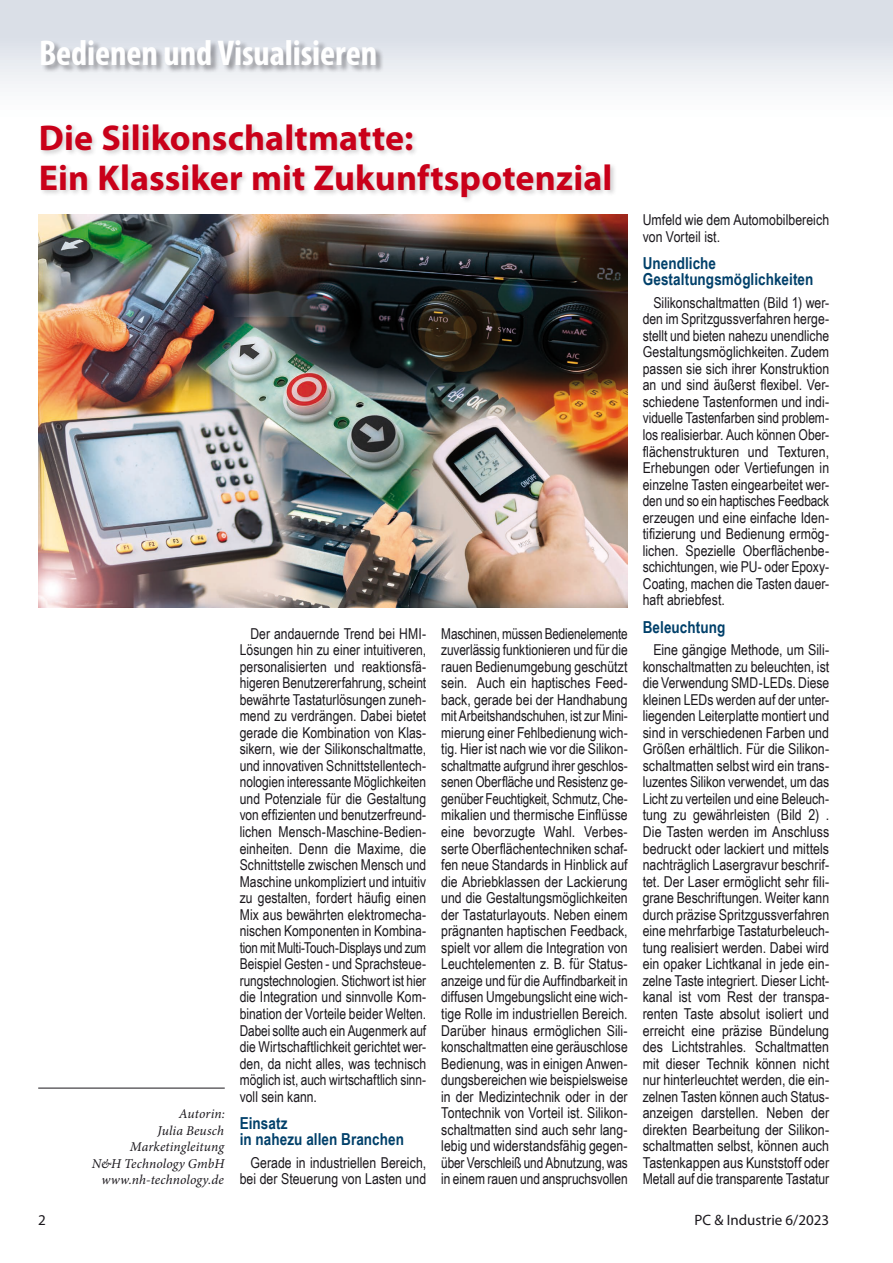
<style>
.page{position:relative;width:893px;height:1263px;background:#fff}
.page>*{position:absolute;margin:0;border:0;box-sizing:border-box;transform-origin:0 0}
.t1{font:700 36px/39.6px "Myriad Pro";letter-spacing:.005em;color:#c90019}
.t2{font:700 condensed 36px "Myriad Pro";letter-spacing:-.005em;color:#fff}
.t3{font:700 16.5px/16.5px "Arial Narrow";letter-spacing:.005em;color:#00406a}
.t4{font:15px/16.5px "Arial Narrow";color:#1a171c;text-align:justify}
.t5{font:15px/16.5px "Arial Narrow";color:#1a171c;text-align:justify;scale:.96 1}
.t6{font:15px "Myriad Pro";color:#1a171c}
.t7{font:italic 13.5px/16.5px "Minion Pro";letter-spacing:.01em;color:#1a171c;text-align:right}
</style>
<div class="page">
<div style="left:0;top:0;width:893px;height:128px;background:linear-gradient(to bottom,#d2d8e2,#fff)"></div>
<div style="left:41px;top:41px;width:343px;height:33px;background:#1a171c;opacity:.4"></div>
<div style="left:39px;top:123px;width:578px;height:80px;background:#1a171c;opacity:.2"></div>
<hr style="left:38px;top:1088px;width:187px;height:1px;background:#1a171c">
<img style="left:38px;top:214px;width:590px;height:393px">
<h1 class="t2" style="left:39px;top:30px;width:340px">Bedienen und Visualisieren</h1>
<h1 class="t1" style="left:39px;top:117px;width:575px">Die Silikonschaltmatte:<br>Ein Klassiker mit Zukunftspotenzial</h1>
<p class="t7" style="left:92px;top:1106px;width:135px">Autorin:<br>Julia Beusch<br>Marketingleitung<br>N&amp;H Technology GmbH www.nh-technology.de</p>
<p class="t4" style="left:240px;top:624px;width:188px;text-indent:11px">Der andauernde Trend bei HMI-Lösungen hin zu einer intuitiveren, personalisierten und reaktionsfä&shy;higeren Benutzererfahrung, scheint bewährte Tastaturlösungen zuneh&shy;mend zu verdrängen. Dabei bietet gerade die Kombination von Klas&shy;sikern, wie der Silikonschaltmatte, und innovativen Schnittstellentech&shy;nologien interessante Möglichkeiten und Potenziale für die Gestaltung von effizienten und benutzerfreund&shy;lichen Mensch-Maschine-Bedien&shy;einheiten. Denn die Maxime, die Schnittstelle zwischen Mensch und Maschine unkompliziert und intuitiv zu gestalten, fordert häufig einen Mix aus bewährten elektromecha&shy;nischen Komponenten in Kombina&shy;tion mit Multi-Touch-Displays und zum Beispiel Gesten - und Sprachsteue&shy;rungstechnologien. Stichwort ist hier die Integration und sinnvolle Kom&shy;bination der Vorteile beider Welten.<br>Dabei sollte auch ein Augenmerk auf die Wirtschaftlichkeit gerichtet wer&shy;den, da nicht alles, was technisch möglich ist, auch wirtschaftlich sinn&shy;voll sein kann.</p>
<p class="t3" style="left:240px;top:1114px;width:166px">Einsatz<br>in nahezu allen Branchen</p>
<p class="t4" style="left:240px;top:1154px;width:188px;text-align:right">Gerade in industriellen Bereich, bei der Steuerung von Lasten und</p>
<p class="t5" style="left:441px;top:624px;width:196px">Maschinen, müssen Bedienelemente zuverlässig funktionieren und für die rauen Bedienumgebung geschützt sein. Auch ein haptisches Feed&shy;back, gerade bei der Handhabung mit Arbeitshandschuhen, ist zur Mini&shy;mierung einer Fehlbedienung wich&shy;tig. Hier ist nach wie vor die Silikon&shy;schaltmatte aufgrund ihrer geschlos&shy;senen Oberfläche und Resistenz ge&shy;genüber Feuchtigkeit, Schmutz, Che&shy;mikalien und thermische Einflüsse eine bevorzugte Wahl. Verbes&shy;serte Oberflächentechniken schaf&shy;fen neue Standards in Hinblick auf die Abriebklassen der Lackierung und die Gestaltungsmöglichkeiten der Tastaturlayouts. Neben einem prägnanten haptischen Feedback, spielt vor allem die Integration von Leuchtelementen z. B. für Status&shy;anzeige und für die Auffindbarkeit in diffusen Umgebungslicht eine wich&shy;tige Rolle im industriellen Bereich.<br>Darüber hinaus ermöglichen Sili&shy;konschaltmatten eine geräuschlose Bedienung, was in einigen Anwen&shy;dungsbereichen wie beispielsweise in der Medizintechnik oder in der Tontechnik von Vorteil ist. Silikon&shy;schaltmatten sind auch sehr lang&shy;lebig und widerstandsfähig gegen&shy;über Verschleiß und Abnutzung, was in einem rauen und anspruchsvollen</p>
<p class="t4" style="left:643px;top:211px;width:188px">Umfeld wie dem Automobilbereich von Vorteil ist.</p>
<p class="t3" style="left:643px;top:254px;width:172px">Unendliche<br>Gestaltungsmöglichkeiten</p>
<p class="t4" style="left:643px;top:294px;width:188px;text-indent:11px">Silikonschaltmatten (Bild 1) wer&shy;den im Spritzgussverfahren herge&shy;stellt und bieten nahezu unendliche Gestaltungsmöglichkeiten. Zudem passen sie sich ihrer Konstruktion an und sind äußerst flexibel. Ver&shy;schiedene Tastenformen und indi&shy;viduelle Tastenfarben sind problem&shy;los realisierbar. Auch können Ober&shy;flächenstrukturen und Texturen, Erhebungen oder Vertiefungen in einzelne Tasten eingearbeitet wer&shy;den und so ein haptisches Feedback erzeugen und eine einfache Iden&shy;tifizierung und Bedienung ermög&shy;lichen. Spezielle Oberflächenbe&shy;schichtungen, wie PU- oder Epoxy-Coating, machen die Tasten dauer&shy;haft abriebfest.</p>
<p class="t3" style="left:643px;top:618px;width:84px">Beleuchtung</p>
<p class="t4" style="left:643px;top:641px;width:188px;text-indent:11px">Eine gängige Methode, um Sili&shy;konschaltmatten zu beleuchten, ist die Verwendung SMD-LEDs. Diese kleinen LEDs werden auf der unter&shy;liegenden Leiterplatte montiert und sind in verschiedenen Farben und Größen erhältlich. Für die Silikon&shy;schaltmatten selbst wird ein trans&shy;luzentes Silikon verwendet, um das Licht zu verteilen und eine Beleuch&shy;tung zu gewährleisten (Bild 2) .<br>Die Tasten werden im Anschluss bedruckt oder lackiert und mittels nachträglich Lasergravur beschrif&shy;tet. Der Laser ermöglicht sehr fili&shy;grane Beschriftungen. Weiter kann durch präzise Spritzgussverfahren eine mehrfarbige Tastaturbeleuch&shy;tung realisiert werden. Dabei wird ein opaker Lichtkanal in jede ein&shy;zelne Taste integriert. Dieser Licht&shy;kanal ist vom Rest der transpa&shy;renten Taste absolut isoliert und erreicht eine präzise Bündelung des Lichtstrahles. Schaltmatten mit dieser Technik können nicht nur hinterleuchtet werden, die ein&shy;zelnen Tasten können auch Status&shy;anzeigen darstellen. Neben der direkten Bearbeitung der Silikon&shy;schaltmatten selbst, können auch Tastenkappen aus Kunststoff oder Metall auf die transparente Tastatur</p>
<p class="t6" style="left:38px;top:1210px;width:9px">2</p>
<p class="t6" style="left:694px;top:1210px;width:136px">PC &amp; Industrie 6/2023</p>
</div>
